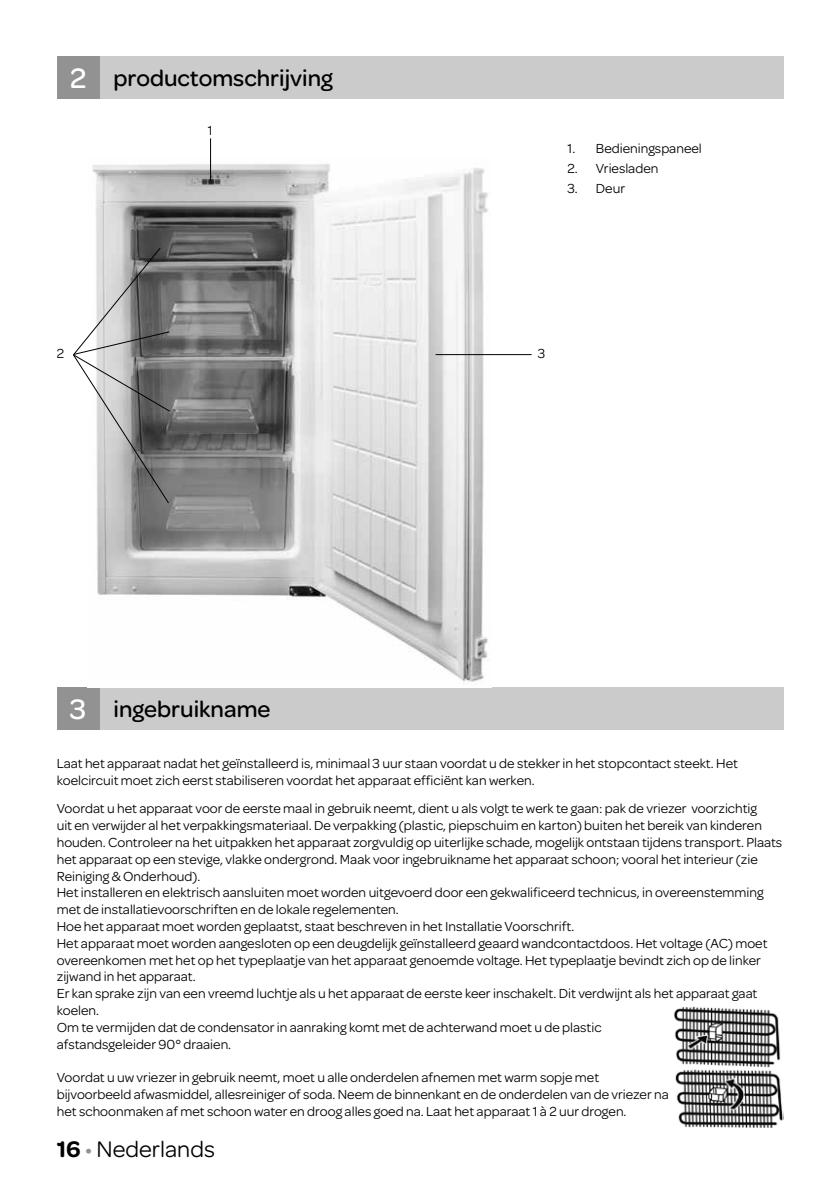
<style>
.page{position:relative;width:840px;height:1191px;background:#fff}
.page>*{position:absolute;margin:0;border:0;box-sizing:border-box;transform-origin:0 0}
.t1{font:500 24px "Omnes";color:#000}
.t2{font:24px "Omnes";color:#000}
.t3{font:14px/16.8px "Omnes";color:#000}
.s1{font-size:30px;color:#fff}
.s2{font-weight:600}
.s3{color:#929292}
</style>
<div class="page">
<div style="left:85px;top:57px;width:697px;height:42px;background:#cbcbcb"></div>
<div style="left:57px;top:57px;width:42px;height:42px;background:#929292"></div>
<div style="left:85px;top:687px;width:697px;height:43px;background:#cbcbcb"></div>
<div style="left:57px;top:687px;width:42px;height:43px;background:#929292"></div>
<img style="left:92px;top:156px;width:399px;height:529px">
<svg style="left:73px;top:246px;width:98px;height:258px"></svg>
<hr style="left:210px;top:138px;width:1px;height:43px;background:#000">
<hr style="left:435px;top:354px;width:96px;height:1px;background:#000">
<img style="left:674px;top:1007px;width:108px;height:120px">
<h1 class="t1" style="left:70px;top:62px;width:264px"><span class="s1">2</span> productomschrijving</h1>
<p class="t3" style="left:57px;top:344px;width:9px">2</p>
<p class="t3" style="left:208px;top:121px;width:6px">1</p>
<p class="t3" style="left:567px;top:139px;width:136px">1. Bedieningspaneel</p>
<p class="t3" style="left:567px;top:159px;width:92px">2. Vriesladen</p>
<p class="t3" style="left:567px;top:179px;width:59px">3. Deur</p>
<p class="t3" style="left:537px;top:344px;width:9px">3</p>
<h1 class="t1" style="left:70px;top:692px;width:202px"><span class="s1">3</span> ingebruikname</h1>
<p class="t3" style="left:57px;top:754px;width:682px">Laat het apparaat nadat het geïnstalleerd is, minimaal 3 uur staan voordat u de stekker in het stopcontact steekt. Het koelcircuit moet zich eerst stabiliseren voordat het apparaat efficiënt kan werken.</p>
<p class="t3" style="left:57px;top:799px;width:726px">Voordat u het apparaat voor de eerste maal in gebruik neemt, dient u als volgt te werk te gaan: pak de vriezer voorzichtig<br>uit en verwijder al het verpakkingsmateriaal. De verpakking (plastic, piepschuim en karton) buiten het bereik van kinderen houden. Controleer na het uitpakken het apparaat zorgvuldig op uiterlijke schade, mogelijk ontstaan tijdens transport. Plaats het apparaat op een stevige, vlakke ondergrond. Maak voor ingebruikname het apparaat schoon; vooral het interieur (zie Reiniging &amp; Onderhoud).<br>Het installeren en elektrisch aansluiten moet worden uitgevoerd door een gekwalificeerd technicus, in overeenstemming met de installatievoorschriften en de lokale regelementen.<br>Hoe het apparaat moet worden geplaatst, staat beschreven in het Installatie Voorschrift.<br>Het apparaat moet worden aangesloten op een deugdelijk geïnstalleerd geaard wandcontactdoos. Het voltage (AC) moet overeenkomen met het op het typeplaatje van het apparaat genoemde voltage. Het typeplaatje bevindt zich op de linker zijwand in het apparaat.<br>Er kan sprake zijn van een vreemd luchtje als u het apparaat de eerste keer inschakelt. Dit verdwijnt als het apparaat gaat koelen.<br>Om te vermijden dat de condensator in aanraking komt met de achterwand moet u de plastic<br>afstandsgeleider 90° draaien.</p>
<p class="t3" style="left:57px;top:1068px;width:613px">Voordat u uw vriezer in gebruik neemt, moet u alle onderdelen afnemen met warm sopje met bijvoorbeeld afwasmiddel, allesreiniger of soda. Neem de binnenkant en de onderdelen van de vriezer na het schoonmaken af met schoon water en droog alles goed na. Laat het apparaat 1 à 2 uur drogen.</p>
<h1 class="t2" style="left:57px;top:1132px;width:160px"><span class="s2">16</span> <span class="s3">•</span> Nederlands</h1>
</div>
